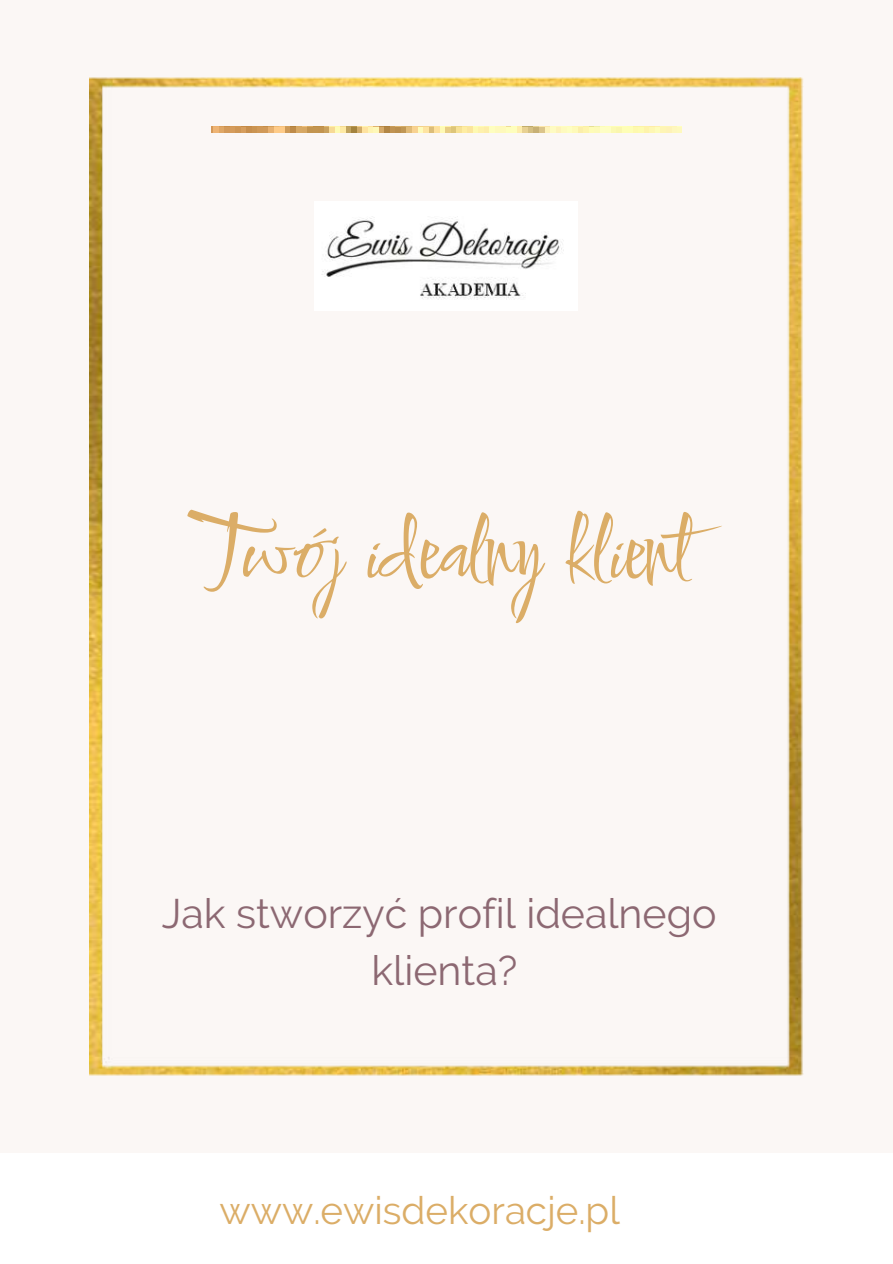
<style>
.page{position:relative;width:893px;height:1264px;background:#fff}
.page>*{position:absolute;margin:0;border:0;box-sizing:border-box;transform-origin:0 0}
.t1{font:91.95px "Comforter";color:#dbad67}
.t2{font:41.1px/57.4px "Raleway";color:#8c6872;text-align:center}
.t3{font:38.55px "Raleway";color:#dbad67}
</style>
<div class="page">
<div style="left:0;top:0;width:892px;height:1152px;background:#fbf7f5"></div>
<img style="left:89px;top:77px;width:714px;height:998px">
<img style="left:314px;top:201px;width:263px;height:109px">
<img style="left:212px;top:127px;width:469px;height:5px">
<h1 class="t1" style="left:188px;top:494px;width:503px">Twój idealny klient</h1>
<p class="t2" style="left:162px;top:884px;width:556px">Jak stworzyć profil idealnego klienta?</p>
<p class="t3" style="left:219px;top:1187px;width:402px">www.ewisdekoracje.pl</p>
</div>
